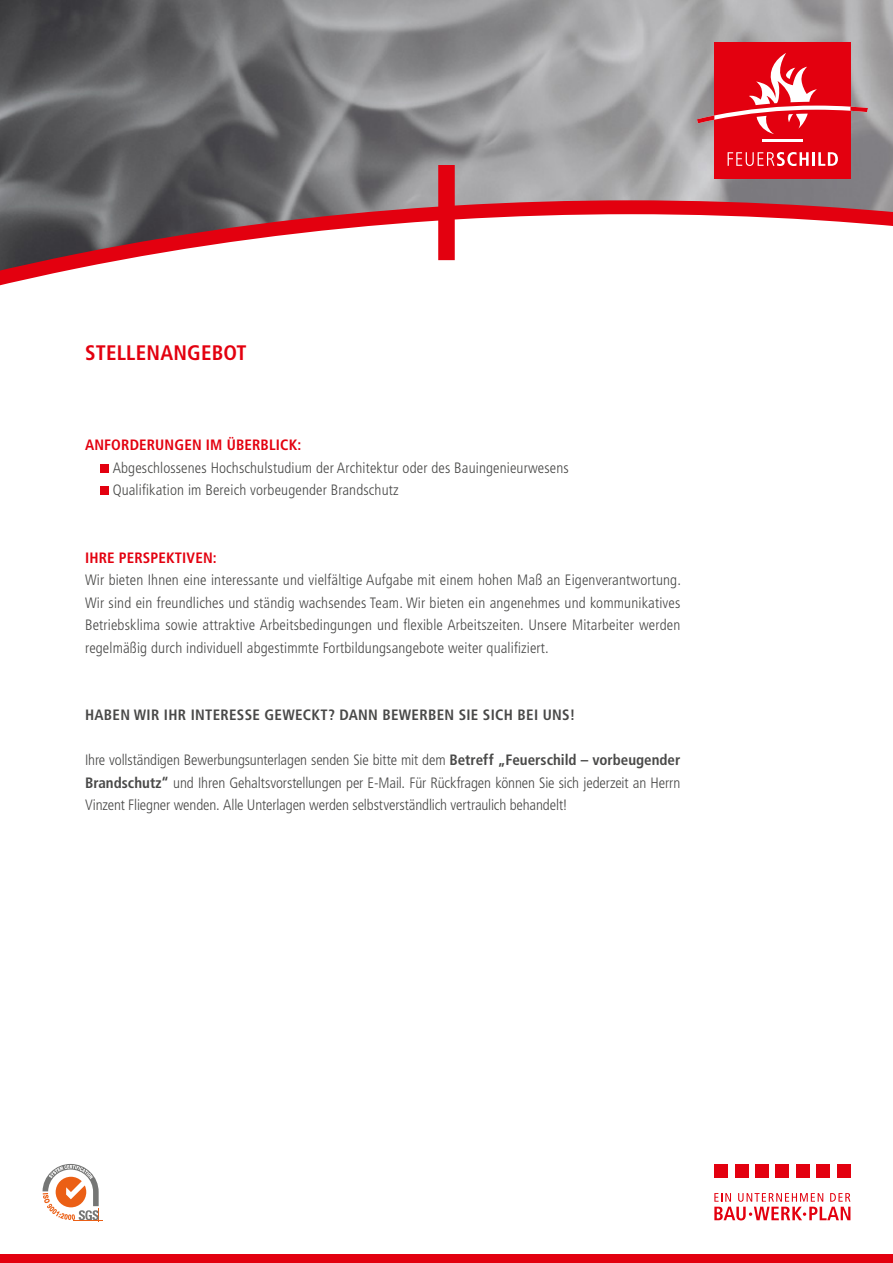
<style>
.page{position:relative;width:893px;height:1263px;background:#fff}
.page>*{position:absolute;margin:0;border:0;box-sizing:border-box;transform-origin:0 0}
.t1{font:700 condensed 21px "Frutiger LT Std";letter-spacing:.01em;color:#e3000f}
.t2{font:300 condensed 15px/22.5px "Frutiger LT Std";letter-spacing:.01em;color:#494948;text-align:justify}
.t3{font:700 condensed 15px "Frutiger LT Std";letter-spacing:.02em;color:#494948}
.t4{font:700 condensed 15px "Frutiger LT Std";letter-spacing:.01em;color:#e3000f}
.s1{font-weight:700}
</style>
<div class="page">
<div style="left:100px;top:464px;width:8px;height:8px;background:#e3000f"></div>
<div style="left:100px;top:486px;width:8px;height:9px;background:#e3000f"></div>
<img style="left:0;top:0;width:893px;height:165px">
<div style="left:0;top:1254px;width:893px;height:9px;background:#e3000f"></div>
<svg style="left:0;top:165px;width:893px;height:121px"></svg>
<svg style="left:714px;top:1193px;width:136px;height:27px"></svg>
<div style="left:837px;top:1164px;width:13px;height:14px;background:#e3000f"></div>
<div style="left:816px;top:1164px;width:14px;height:14px;background:#e3000f"></div>
<div style="left:796px;top:1164px;width:14px;height:14px;background:#e3000f"></div>
<div style="left:776px;top:1164px;width:13px;height:14px;background:#e3000f"></div>
<div style="left:755px;top:1164px;width:14px;height:14px;background:#e3000f"></div>
<div style="left:735px;top:1164px;width:13px;height:14px;background:#e3000f"></div>
<div style="left:714px;top:1164px;width:14px;height:14px;background:#e3000f"></div>
<svg style="left:43px;top:1164px;width:59px;height:58px"></svg>
<div style="left:714px;top:43px;width:136px;height:136px;background:#e3000f"></div>
<hr style="left:762px;top:139px;width:41px;height:3px;background:#fff">
<svg style="left:728px;top:152px;width:81px;height:14px"></svg>
<hr style="left:812px;top:152px;width:3px;height:14px;background:#fff">
<svg style="left:818px;top:152px;width:20px;height:14px"></svg>
<svg style="left:697px;top:53px;width:171px;height:81px"></svg>
<h1 class="t1" style="left:85px;top:340px;width:163px">STELLENANGEBOT</h1>
<p class="t4" style="left:85px;top:436px;width:218px">ANFORDERUNGEN IM ÜBERBLICK:</p>
<p class="t2" style="left:113px;top:456px;width:458px">Abgeschlossenes Hochschulstudium der Architektur oder des Bauingenieurwesens<br>Qualifikation im Bereich vorbeugender Brandschutz</p>
<p class="t4" style="left:85px;top:548px;width:133px">IHRE PERSPEKTIVEN:</p>
<p class="t2" style="left:85px;top:569px;width:597px">Wir bieten Ihnen eine interessante und vielfältige Aufgabe mit einem hohen Maß an Eigenverantwortung.<br>Wir sind ein freundliches und ständig wachsendes Team. Wir bieten ein angenehmes und kommunikatives Betriebsklima sowie attraktive Arbeitsbedingungen und flexible Arbeitszeiten. Unsere Mitarbeiter werden regelmäßig durch individuell abgestimmte Fortbildungsangebote weiter qualifiziert.</p>
<p class="t3" style="left:85px;top:706px;width:492px">HABEN WIR IHR INTERESSE GEWECKT? DANN BEWERBEN SIE SICH BEI UNS!</p>
<p class="t2" style="left:85px;top:749px;width:597px">Ihre vollständigen Bewerbungsunterlagen senden Sie bitte mit dem <span class="s1">Betreff „Feuerschild – vorbeugender Brandschutz“</span> und Ihren Gehaltsvorstellungen per E-Mail. Für Rückfragen können Sie sich jederzeit an Herrn Vinzent Fliegner wenden. Alle Unterlagen werden selbstverständlich vertraulich behandelt!</p>
</div>
